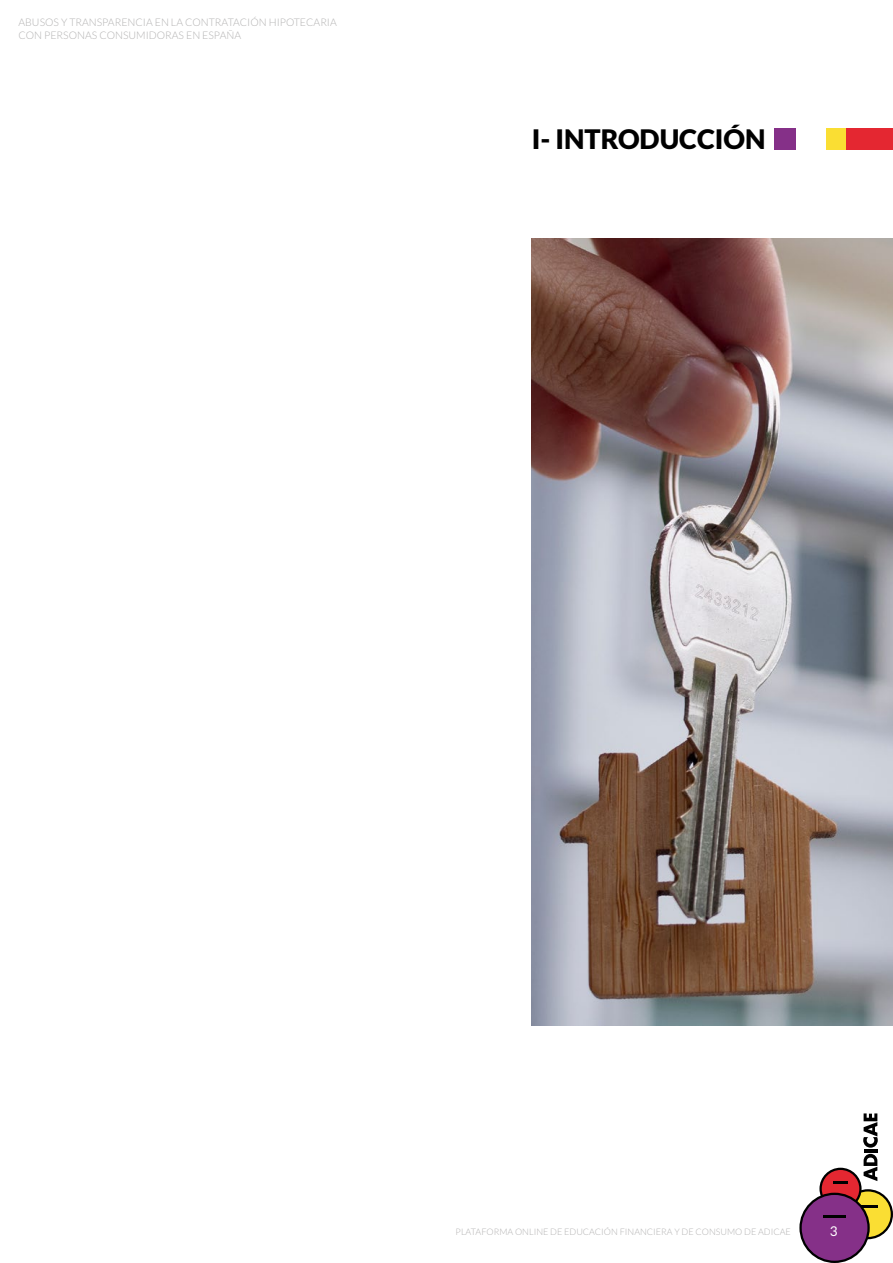
<style>
.page{position:relative;width:893px;height:1263px;background:#fff}
.page>*{position:absolute;margin:0;border:0;box-sizing:border-box;transform-origin:0 0}
.t1{font:900 27px "Lato";color:#000}
.t2{font:13.5px "Lato";color:#fff}
.t3{font:300 10.5px/12.6px "Lato";color:#b3b2b2}
.t4{font:300 9px "Lato";color:#b3b2b2}
</style>
<div class="page">
<svg style="left:799px;top:1113px;width:94px;height:150px"></svg>
<div style="left:826px;top:129px;width:21px;height:21px;background:#fade33"></div>
<div style="left:774px;top:129px;width:22px;height:21px;background:#853088"></div>
<div style="left:847px;top:129px;width:46px;height:21px;background:#e42731"></div>
<img style="left:531px;top:238px;width:362px;height:787px">
<p class="t3" style="left:18px;top:16px;width:320px">ABUSOS Y TRANSPARENCIA EN LA CONTRATACIÓN HIPOTECARIA<br>CON PERSONAS CONSUMIDORAS EN ESPAÑA</p>
<p class="t1" style="left:532px;top:124px;width:235px">I- INTRODUCCIÓN</p>
<p class="t4" style="left:456px;top:1227px;width:337px">PLATAFORMA ONLINE DE EDUCACIÓN FINANCIERA Y DE CONSUMO DE ADICAE</p>
<p class="t2" style="left:830px;top:1223px;width:9px">3</p>
</div>
